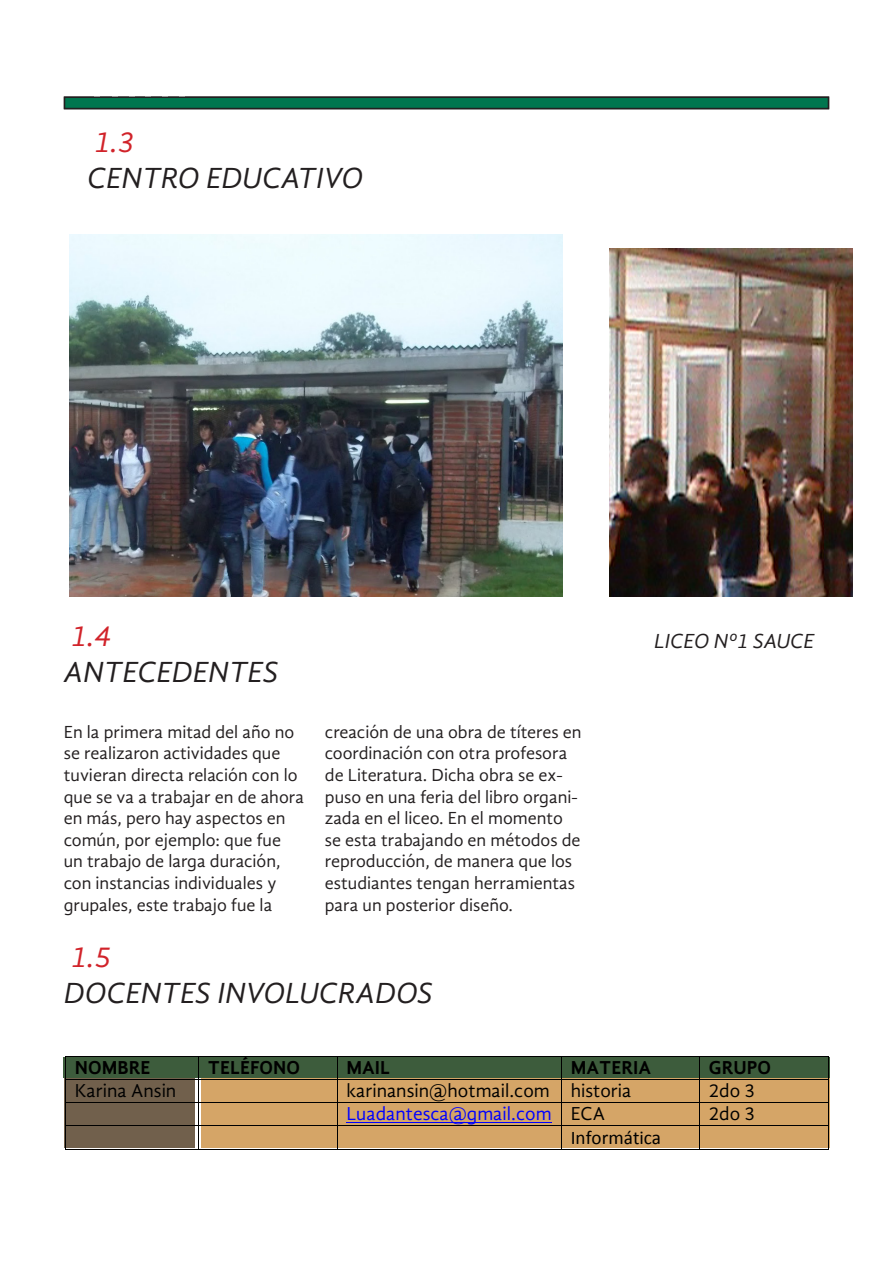
<style>
.page{position:relative;width:893px;height:1263px;background:#fff}
.page>*{position:absolute;margin:0;border:0;box-sizing:border-box;transform-origin:0 0}
.t1{font:italic 30px "Gandhi Sans";color:#231f20}
.t2{font:italic 30px "Gandhi Sans";color:#d1232a}
.t3{font:italic 21px "Gandhi Sans";color:#231f20}
.t4{font:19.35px "Gandhi Sans";color:#000}
.t5{font:700 19.35px "Gandhi Sans";color:#000}
.t6{font:19.35px "Gandhi Sans";color:#00f}
.t7{font:19.35px "Calibri";color:#000}
.t8{font:18px/21.6px "Gandhi Sans";color:#231f20}
.s1{color:#000}
</style>
<div class="page">
<div style="left:64px;top:1078px;width:130px;height:69px;background:#71604c"></div>
<div style="left:201px;top:1076px;width:628px;height:71px;background:#d5a567"></div>
<img style="left:69px;top:235px;width:493px;height:362px">
<img style="left:609px;top:248px;width:243px;height:349px">
<div style="left:65px;top:97px;width:763px;height:12px;background:#00764f"></div>
<div style="left:64px;top:97px;width:765px;height:12px;border:2px solid #231f20"></div>
<div style="left:63px;top:1058px;width:766px;height:20px;background:#3d5c3c"></div>
<hr style="left:66px;top:1056px;width:132px;height:1px;background:#000">
<hr style="left:199px;top:1056px;width:138px;height:1px;background:#000">
<hr style="left:337px;top:1056px;width:224px;height:1px;background:#000">
<hr style="left:562px;top:1056px;width:137px;height:1px;background:#000">
<hr style="left:700px;top:1056px;width:128px;height:1px;background:#000">
<hr style="left:66px;top:1079px;width:132px;height:1px;background:#000">
<hr style="left:199px;top:1079px;width:138px;height:1px;background:#000">
<hr style="left:337px;top:1079px;width:224px;height:1px;background:#000">
<hr style="left:562px;top:1079px;width:137px;height:1px;background:#000">
<hr style="left:700px;top:1079px;width:128px;height:1px;background:#000">
<hr style="left:346px;top:1121px;width:206px;height:1px;background:#00f">
<hr style="left:66px;top:1102px;width:132px;height:1px;background:#000">
<hr style="left:199px;top:1102px;width:138px;height:1px;background:#000">
<hr style="left:337px;top:1102px;width:224px;height:1px;background:#000">
<hr style="left:562px;top:1102px;width:137px;height:1px;background:#000">
<hr style="left:700px;top:1102px;width:128px;height:1px;background:#000">
<hr style="left:66px;top:1125px;width:132px;height:1px;background:#000">
<hr style="left:199px;top:1125px;width:138px;height:1px;background:#000">
<hr style="left:337px;top:1125px;width:224px;height:1px;background:#000">
<hr style="left:562px;top:1125px;width:137px;height:1px;background:#000">
<hr style="left:700px;top:1125px;width:128px;height:1px;background:#000">
<svg style="left:65px;top:1056px;width:1px;height:94px"></svg>
<hr style="left:66px;top:1149px;width:132px;height:1px;background:#000">
<svg style="left:198px;top:1056px;width:1px;height:94px"></svg>
<hr style="left:199px;top:1149px;width:138px;height:1px;background:#000">
<svg style="left:337px;top:1057px;width:1px;height:92px"></svg>
<hr style="left:337px;top:1149px;width:224px;height:1px;background:#000">
<svg style="left:561px;top:1056px;width:1px;height:94px"></svg>
<hr style="left:562px;top:1149px;width:137px;height:1px;background:#000">
<svg style="left:699px;top:1056px;width:1px;height:94px"></svg>
<hr style="left:700px;top:1149px;width:128px;height:1px;background:#000">
<svg style="left:828px;top:1056px;width:1px;height:94px"></svg>
<p class="t2" style="left:94px;top:124px;width:42px">1.3</p>
<p class="t1" style="left:87px;top:160px;width:278px">CENTRO EDUCATIVO</p>
<p class="t2" style="left:70px;top:619px;width:42px">1.4</p>
<p class="t1" style="left:64px;top:655px;width:216px">ANTECEDENTES</p>
<p class="t8" style="left:64px;top:721px;width:242px">En la primera mitad del año no se realizaron actividades que tuvieran directa relación con lo que se va a trabajar en de ahora en más, pero hay aspectos en común, por ejemplo: que fue un trabajo de larga duración, con instancias individuales y grupales, este trabajo fue la</p>
<p class="t8" style="left:325px;top:721px;width:258px">creación de una obra de títeres en coordinación con otra profesora de Literatura. Dicha obra se ex&shy;puso en una feria del libro organi&shy;zada en el liceo. En el momento se esta trabajando en métodos de reproducción, de manera que los estudiantes tengan herramientas para un posterior diseño.</p>
<p class="t2" style="left:70px;top:940px;width:42px">1.5</p>
<p class="t1" style="left:64px;top:976px;width:370px">DOCENTES INVOLUCRADOS</p>
<p class="t3" style="left:654px;top:628px;width:162px">LICEO Nº1 SAUCE</p>
<p class="t5" style="left:75px;top:1057px;width:77px">NOMBRE</p>
<p class="t5" style="left:208px;top:1057px;width:94px">TELÉFONO</p>
<p class="t5" style="left:346px;top:1057px;width:45px">MAIL</p>
<p class="t5" style="left:571px;top:1057px;width:82px">MATERIA</p>
<p class="t5" style="left:709px;top:1057px;width:64px">GRUPO</p>
<p class="t4" style="left:75px;top:1080px;width:103px">Karina Ansin</p>
<p class="t4" style="left:346px;top:1080px;width:286px">karinansin@hotmail.com historia</p>
<p class="t4" style="left:709px;top:1080px;width:48px">2do 3</p>
<p class="t6" style="left:346px;top:1103px;width:260px">Luadantesca@gmail.com <span class="s1">ECA</span></p>
<p class="t4" style="left:709px;top:1103px;width:48px">2do 3</p>
<p class="t7" style="left:571px;top:1125px;width:92px">Informática</p>
</div>
